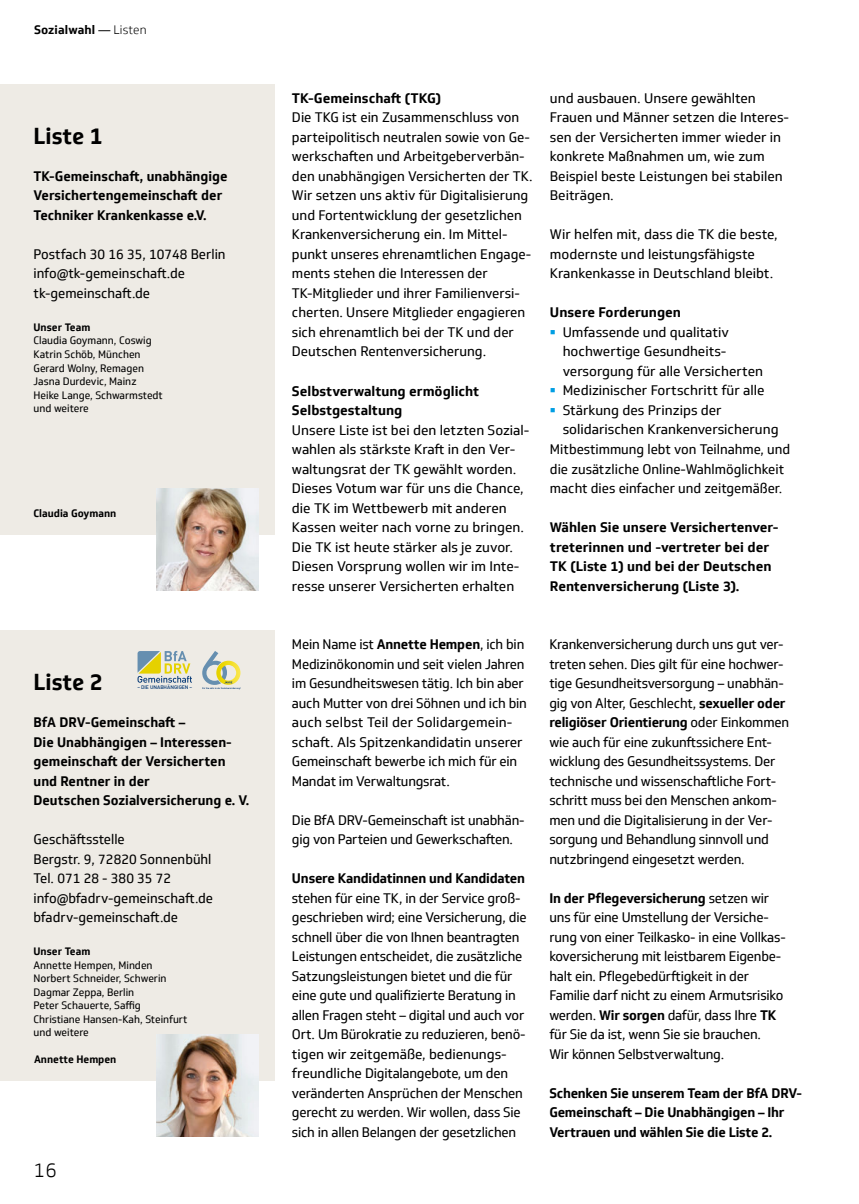
<style>
.page{position:relative;width:859px;height:1204px;background:#fff}
.page>*{position:absolute;margin:0;border:0;box-sizing:border-box;transform-origin:0 0}
.t1{font:700 22.5px "Soleto TK Headline";letter-spacing:-.005em;color:#000}
.t2{font:300 19.5px "Soleto TK";color:#000}
.t3{font:13.5px/19.5px "Soleto TK";letter-spacing:-.01em;color:#000}
.t4{font:700 13.5px/19.5px "Soleto TK";color:#000}
.t5{font:700 12px "Soleto TK";letter-spacing:.01em;color:#000}
.t6{font:10.5px/13.5px "Soleto TK";color:#000}
.t7{font:700 10.5px "Soleto TK";color:#000}
.t8{font:500 5.1px "DIN";letter-spacing:-.01em;color:#003472}
.s1{font-weight:400}
.s2{font-weight:300}
.s3{font-weight:700}
.s4{color:#009ee3}
</style>
<div class="page">
<div style="left:0;top:630px;width:275px;height:450px;background:#eeebe5"></div>
<div style="left:0;top:84px;width:275px;height:450px;background:#eeebe5"></div>
<img style="left:156px;top:488px;width:102px;height:102px">
<img style="left:156px;top:1034px;width:102px;height:102px">
<svg style="left:138px;top:651px;width:54px;height:31px"></svg>
<svg style="left:202px;top:651px;width:39px;height:38px"></svg>
<p class="t5" style="left:34px;top:22px;width:114px">Sozialwahl <span class="s1">—</span> <span class="s2">Listen</span></p>
<h3 class="t1" style="left:34px;top:122px;width:71px">Liste 1</h3>
<h3 class="t4" style="left:34px;top:166px;width:196px">TK-Gemeinschaft, unabhängige<br>Versichertengemeinschaft der<br>Techniker Krankenkasse e.V.</h3>
<h3 class="t3" style="left:34px;top:244px;width:193px">Postfach 30 16 35, 10748 Berlin info@tk-gemeinschaft.de tk-gemeinschaft.de</h3>
<h3 class="t6" style="left:34px;top:320px;width:131px"><span class="s3">Unser Team<br></span>Claudia Goymann, Coswig<br>Katrin Schöb, München<br>Gerard Wolny, Remagen<br>Jasna Durdevic, Mainz<br>Heike Lange, Schwarmstedt und weitere</h3>
<p class="t7" style="left:33px;top:507px;width:84px">Claudia Goymann</p>
<h3 class="t1" style="left:34px;top:667px;width:71px">Liste 2</h3>
<h3 class="t4" style="left:34px;top:712px;width:217px">BfA DRV-Gemeinschaft –<br>Die Unabhängigen – Interessen&shy;gemeinschaft der Versicherten und Rentner in der<br>Deutschen Sozialversicherung e. V.</h3>
<h3 class="t3" style="left:34px;top:829px;width:181px">Geschäftsstelle<br>Bergstr. 9, 72820 Sonnenbühl<br>Tel. 071 28 - 380 35 72 info@bfadrv-gemeinschaft.de bfadrv-gemeinschaft.de</h3>
<h3 class="t6" style="left:34px;top:944px;width:155px"><span class="s3">Unser Team<br></span>Annette Hempen, Minden<br>Norbert Schneider, Schwerin<br>Dagmar Zeppa, Berlin<br>Peter Schauerte, Saffig<br>Christiane Hansen-Kah, Steinfurt und weitere</h3>
<p class="t8" style="left:138px;top:684px;width:56px">– DIE UNABHÄNGIGEN –</p>
<p class="t7" style="left:34px;top:1052px;width:84px">Annette Hempen</p>
<h2 class="t2" style="left:33px;top:1158px;width:25px">16</h2>
<p class="t3" style="left:292px;top:88px;width:242px"><span class="s3">TK-Gemeinschaft (TKG)<br></span>Die TKG ist ein Zusammenschluss von parteipolitisch neutralen sowie von Ge&shy;werkschaften und Arbeitgeberverbän&shy;den unabhängigen Versicherten der TK.<br>Wir setzen uns aktiv für Digitalisierung und Fortentwicklung der gesetzlichen Krankenversicherung ein. Im Mittel&shy;punkt unseres ehrenamtlichen Engage&shy;ments stehen die Interessen der TK-Mitglieder und ihrer Familienversi&shy;cherten. Unsere Mitglieder engagieren sich ehrenamtlich bei der TK und der Deutschen Rentenversicherung.</p>
<p class="t3" style="left:292px;top:381px;width:239px"><span class="s3">Selbstverwaltung ermöglicht Selbstgestaltung<br></span>Unsere Liste ist bei den letzten Sozial&shy;wahlen als stärkste Kraft in den Ver&shy;waltungsrat der TK gewählt worden.<br>Dieses Votum war für uns die Chance, die TK im Wettbewerb mit anderen Kassen weiter nach vorne zu bringen.<br>Die TK ist heute stärker als je zuvor.<br>Diesen Vorsprung wollen wir im Inte&shy;resse unserer Versicherten erhalten</p>
<p class="t3" style="left:550px;top:88px;width:241px">und ausbauen. Unsere gewählten<br>Frauen und Männer setzen die Interes&shy;sen der Versicherten immer wieder in konkrete Maßnahmen um, wie zum<br>Beispiel beste Leistungen bei stabilen<br>Beiträgen.</p>
<p class="t3" style="left:550px;top:225px;width:229px">Wir helfen mit, dass die TK die beste, modernste und leistungsfähigste<br>Krankenkasse in Deutschland bleibt.</p>
<p class="t4" style="left:550px;top:303px;width:133px">Unsere Forderungen</p>
<p class="t3" style="left:563px;top:322px;width:202px;text-indent:-13px"><span class="s4">•</span> Umfassende und qualitativ hochwertige Gesundheits&shy;versorgung für alle Versicherten</p>
<p class="t3" style="left:550px;top:381px;width:216px"><span class="s4">•</span> Medizinischer Fortschritt für alle</p>
<p class="t3" style="left:550px;top:400px;width:173px"><span class="s4">•</span> Stärkung des Prinzips der</p>
<p class="t3" style="left:563px;top:420px;width:217px">solidarischen Krankenversicherung</p>
<p class="t3" style="left:550px;top:439px;width:242px">Mitbestimmung lebt von Teilnahme, und</p>
<p class="t3" style="left:550px;top:459px;width:236px">die zusätzliche Online-Wahlmöglichkeit</p>
<p class="t3" style="left:550px;top:478px;width:234px">macht dies einfacher und zeitgemäßer.</p>
<p class="t4" style="left:550px;top:517px;width:230px">Wählen Sie unsere Versichertenver&shy;treterinnen und -vertreter bei der TK (Liste 1) und bei der Deutschen Rentenversicherung (Liste 3).</p>
<p class="t3" style="left:292px;top:634px;width:236px">Mein Name ist <span class="s3">Annette Hempen</span>, ich bin Medizinökonomin und seit vielen Jahren im Gesundheitswesen tätig. Ich bin aber auch Mutter von drei Söhnen und ich bin auch selbst Teil der Solidargemein&shy;schaft. Als Spitzenkandidatin unserer Gemeinschaft bewerbe ich mich für ein Mandat im Verwaltungsrat.</p>
<p class="t3" style="left:292px;top:810px;width:234px">Die BfA DRV-Gemeinschaft ist unabhän&shy;gig von Parteien und Gewerkschaften.</p>
<p class="t3" style="left:292px;top:868px;width:236px"><span class="s3">Unsere Kandidatinnen und Kandidaten </span>stehen für eine TK, in der Service groß&shy;geschrieben wird; eine Versicherung, die schnell über die von Ihnen beantragten Leistungen entscheidet, die zusätzliche Satzungsleistungen bietet und die für eine gute und qualifizierte Beratung in allen Fragen steht – digital und auch vor Ort. Um Bürokratie zu reduzieren, benö&shy;tigen wir zeitgemäße, bedienungs&shy;freundliche Digitalangebote, um den veränderten Ansprüchen der Menschen gerecht zu werden. Wir wollen, dass Sie sich in allen Belangen der gesetzlichen</p>
<p class="t3" style="left:549px;top:634px;width:241px">Krankenversicherung durch uns gut ver&shy;treten sehen. Dies gilt für eine hochwer&shy;tige Gesundheitsversorgung – unabhän&shy;gig von Alter, Geschlecht, <span class="s3">sexueller oder religiöser Orientierung</span> oder Einkommen wie auch für eine zukunftssichere Ent&shy;wicklung des Gesundheitssystems. Der technische und wissenschaftliche Fort&shy;schritt muss bei den Menschen ankom&shy;men und die Digitalisierung in der Ver&shy;sorgung und Behandlung sinnvoll und nutzbringend eingesetzt werden.</p>
<p class="t3" style="left:549px;top:888px;width:238px"><span class="s3">In der Pflegeversicherung</span> setzen wir uns für eine Umstellung der Versiche&shy;rung von einer Teilkasko- in eine Vollkas&shy;koversicherung mit leistbarem Eigenbe&shy;halt ein. Pflegebedürftigkeit in der Familie darf nicht zu einem Armutsrisiko werden. <span class="s3">Wir sorgen</span> dafür, dass Ihre <span class="s3">TK </span>für Sie da ist, wenn Sie sie brauchen.<br>Wir können Selbstverwaltung.</p>
<p class="t4" style="left:549px;top:1083px;width:254px">Schenken Sie unserem Team der BfA DRV-<br>Gemeinschaft – Die Unabhängigen – Ihr<br>Vertrauen und wählen Sie die Liste 2.</p>
</div>
